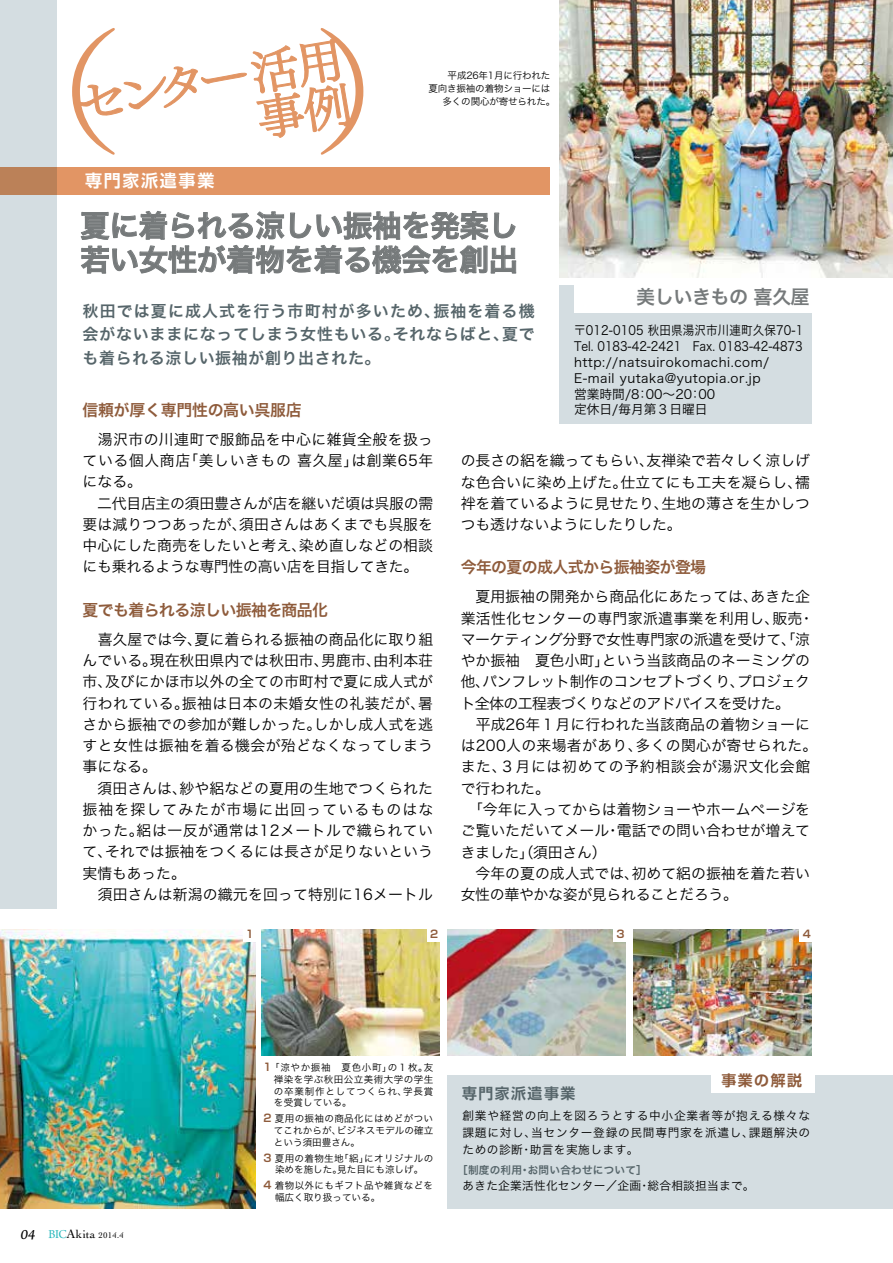
<style>
.page{position:relative;width:893px;height:1263px;background:#fff}
.page>*{position:absolute;margin:0;border:0;box-sizing:border-box;transform-origin:0 0}
.t1{font:139.5px "Tsuku A Old Min CID L";color:#e29564}
.t2{font:47.85px/46.5px "Tsuku Min CID RB";color:#e29564;text-align:right;scale:1.2 1}
.t3{font:29.7px/34px "Hira Kaku Pro N W6";letter-spacing:-.02em;color:#767a7b}
.t4{font:19.2px "Hira Kaku Pro N W6";letter-spacing:-.03em;color:#767a7b}
.t5{font:700 16.95px "Shin Go De";letter-spacing:.1em;color:#fff}
.t6{font:15.9px/23.4px "Hira Kaku Pro N W6";letter-spacing:.05em;color:#56656a;text-align:justify}
.t7{font:15.9px "Hira Kaku Pro N W6";letter-spacing:-.04em;color:#8e5b3b}
.t8{font:15.9px "Hira Kaku Pro N W6";letter-spacing:-.02em;color:#8e5b3b}
.t9{font:14.85px/21.3px "Hira Kaku Pro N W3";color:#000}
.t10{font:700 14.85px "Shin Go De";letter-spacing:.1em;color:#56656a}
.t11{font:700 14.85px "Shin Go De";letter-spacing:.1em;color:#8e5b3b}
.t12{font:12.75px/15.9px "Hira Kaku Pro N W3";letter-spacing:.015em;color:#000;scale:.9 1}
.t13{font:11.7px/17px "Hira Kaku Pro N W3";letter-spacing:.04em;color:#000;text-align:justify}
.t14{font:11.7px "Hira Kaku Pro N W3";letter-spacing:.02em;color:#000}
.t15{font:10.65px "Hira Kaku Pro N W6";letter-spacing:.02em;color:#56656a}
.t16{font:700 10.65px "Shin Go De";color:#8e5b3b}
.t17{font:9.6px/11.7px "Hira Kaku Pro N W3";letter-spacing:.02em;color:#000;text-align:justify}
.t18{font:9.6px "Hira Kaku Pro N W3";letter-spacing:-.02em;color:#000}
.t19{font:8.55px "Cochin";color:#000;scale:1.05 1}
.s1{font-family:"Arno Pro Italic Caption";font-size:14.85px}
.s2{font-family:"Arno Pro Subhead";font-size:12.75px;color:#26b7bc}
.s3{font-size:12.75px}
.s4{font-size:11.55px}
.s5{font-family:"Shin Go De";font-weight:700;font-size:10.65px;color:#8e5b3b}
</style>
<div class="page">
<img style="left:633px;top:929px;width:179px;height:126px">
<img style="left:0;top:929px;width:255px;height:280px">
<div style="left:0;top:167px;width:549px;height:27px;background:#e29564"></div>
<div style="left:559px;top:285px;width:253px;height:138px;background:#d4dde1"></div>
<div style="left:447px;top:1075px;width:446px;height:134px;background:#d4dde1"></div>
<div style="left:0;top:0;width:57px;height:909px;background:#d4dde1"></div>
<img style="left:447px;top:929px;width:179px;height:126px">
<img style="left:261px;top:929px;width:178px;height:126px">
<img style="left:559px;top:0;width:334px;height:277px">
<div style="left:574px;top:278px;width:240px;height:35px;background:#fff"></div>
<svg style="left:892px;top:167px;width:1px;height:27px"></svg>
<div style="left:711px;top:1069px;width:103px;height:24px;background:#fff"></div>
<div style="left:243px;top:929px;width:12px;height:13px;background:#fff"></div>
<div style="left:427px;top:929px;width:13px;height:13px;background:#fff"></div>
<div style="left:613px;top:929px;width:13px;height:13px;background:#fff"></div>
<div style="left:799px;top:929px;width:13px;height:13px;background:#fff"></div>
<svg style="left:80px;top:194px;width:436px;height:80px"></svg>
<svg style="left:77px;top:38px;width:274px;height:100px"></svg>
<h1 class="t1" style="left:-18px;top:5px;width:141px">（</h1>
<h1 class="t1" style="left:314px;top:5px;width:141px">）</h1>
<h2 class="t2" style="left:69px;top:82px;width:230px;rotate:-10deg">センター活用事例</h2>
<p class="t5" style="left:85px;top:170px;width:131px">専門家派遣事業</p>
<p class="t18" style="left:448px;top:67px;width:104px">平成26年1月に行われた</p>
<p class="t18" style="left:428px;top:80px;width:124px">夏向き振袖の着物ショーには</p>
<p class="t18" style="left:443px;top:93px;width:114px">多くの関心が寄せられた。</p>
<h3 class="t3" style="left:80px;top:207px;width:440px">夏に着られる涼しい振袖を発案し若い女性が着物を着る機会を創出</h3>
<p class="t4" style="left:636px;top:279px;width:175px">美しいきもの 喜久屋</p>
<p class="t6" style="left:83px;top:299px;width:454px">秋田では夏に成人式を行う市町村が多いため、振袖を着る機会がないままになってしまう女性もいる。それならばと、夏でも着られる涼しい振袖が創り出された。</p>
<p class="t12" style="left:574px;top:321px;width:256px">〒012-0105 秋田県湯沢市川連町久保70-1<br>Tel. 0183-42-2421　Fax. 0183-42-4873 http://natsuirokomachi.com/<br>E-mail yutaka@yutopia.or.jp<br>営業時間/8：00～20：00　<br>定休日/毎月第３日曜日</p>
<p class="t8" style="left:83px;top:396px;width:221px">信頼が厚く専門性の高い呉服店</p>
<p class="t9" style="left:83px;top:427px;width:352px">　湯沢市の川連町で服飾品を中心に雑貨全般を扱っている個人商店「美しいきもの 喜久屋」は創業65年になる。<br>　二代目店主の須田豊さんが店を継いだ頃は呉服の需要は減りつつあったが、須田さんはあくまでも呉服を中心にした商売をしたいと考え、染め直しなどの相談にも乗れるような専門性の高い店を目指してきた。</p>
<p class="t7" style="left:83px;top:595px;width:247px">夏でも着られる涼しい振袖を商品化</p>
<p class="t9" style="left:83px;top:627px;width:352px;text-indent:15px">喜久屋では今、夏に着られる振袖の商品化に取り組んでいる。現在秋田県内では秋田市、男鹿市、由利本荘市、及びにかほ市以外の全ての市町村で夏に成人式が行われている。振袖は日本の未婚女性の礼装だが、暑さから振袖での参加が難しかった。しかし成人式を逃すと女性は振袖を着る機会が殆どなくなってしまう事になる。<br>　須田さんは、紗や絽などの夏用の生地でつくられた振袖を探してみたが市場に出回っているものはなかった。絽は一反が通常は12メートルで織られていて、それでは振袖をつくるには長さが足りないという実情もあった。<br>　須田さんは新潟の織元を回って特別に16メートル</p>
<p class="t9" style="left:461px;top:449px;width:351px;text-align:justify">の長さの絽を織ってもらい、友禅染で若々しく涼しげな色合いに染め上げた。仕立てにも工夫を凝らし、襦袢を着ているように見せたり、生地の薄さを生かしつつも透けないようにしたりした。</p>
<p class="t7" style="left:461px;top:553px;width:247px">今年の夏の成人式から振袖姿が登場</p>
<p class="t9" style="left:461px;top:585px;width:358px">　夏用振袖の開発から商品化にあたっては、あきた企業活性化センターの専門家派遣事業を利用し、販売・マーケティング分野で女性専門家の派遣を受けて、「涼やか振袖　夏色小町」という当該商品のネーミングの他、パンフレット制作のコンセプトづくり、プロジェクト全体の工程表づくりなどのアドバイスを受けた。<br>　平成26年１月に行われた当該商品の着物ショーには200人の来場者があり、多くの関心が寄せられた。また、３月には初めての予約相談会が湯沢文化会館で行われた。<br>　「今年に入ってからは着物ショーやホームページをご覧いただいてメール・電話での問い合わせが増えてきました」（須田さん）<br>　今年の夏の成人式では、初めて絽の振袖を着た若い女性の華やかな姿が見られることだろう。</p>
<p class="t16" style="left:246px;top:927px;width:10px">1</p>
<p class="t16" style="left:430px;top:927px;width:10px">2</p>
<p class="t16" style="left:616px;top:927px;width:10px">3</p>
<p class="t16" style="left:803px;top:927px;width:10px">4</p>
<p class="t19" style="left:20px;top:1231px;width:100px"><span class="s1">04</span> <span class="s2">BIC</span><span class="s3">A</span><span class="s4">kita</span> 2014.4</p>
<p class="t17" style="left:274px;top:1061px;width:161px;text-indent:-11px"><span class="s5">1</span>「涼やか振袖　夏色小町」の１枚。友禅染を学ぶ秋田公立美術大学の学生の卒業制作としてつくられ、学長賞を受賞している。</p>
<p class="t17" style="left:274px;top:1112px;width:161px;text-indent:-11px"><span class="s5">2</span> 夏用の振袖の商品化にはめどがついてこれからが、ビジネスモデルの確立という須田豊さん。</p>
<p class="t17" style="left:263px;top:1151px;width:171px;text-align:center"><span class="s5">3</span> 夏用の着物生地「絽」にオリジナルの染めを施した。見た目にも涼しげ。</p>
<p class="t17" style="left:275px;top:1179px;width:160px;text-indent:-12px"><span class="s5">4</span> 着物以外にもギフト品や雑貨などを幅広く取り扱っている。</p>
<p class="t10" style="left:462px;top:1084px;width:115px">専門家派遣事業</p>
<p class="t11" style="left:722px;top:1071px;width:82px">事業の解説</p>
<p class="t13" style="left:463px;top:1106px;width:349px">創業や経営の向上を図ろうとする中小企業者等が抱える様々な課題に対し、当センター登録の民間専門家を派遣し、課題解決のための診断・助言を実施します。</p>
<p class="t15" style="left:457px;top:1160px;width:191px">［制度の利用・お問い合わせについて］</p>
<p class="t14" style="left:463px;top:1175px;width:294px">あきた企業活性化センター／企画・総合相談担当まで。</p>
</div>
